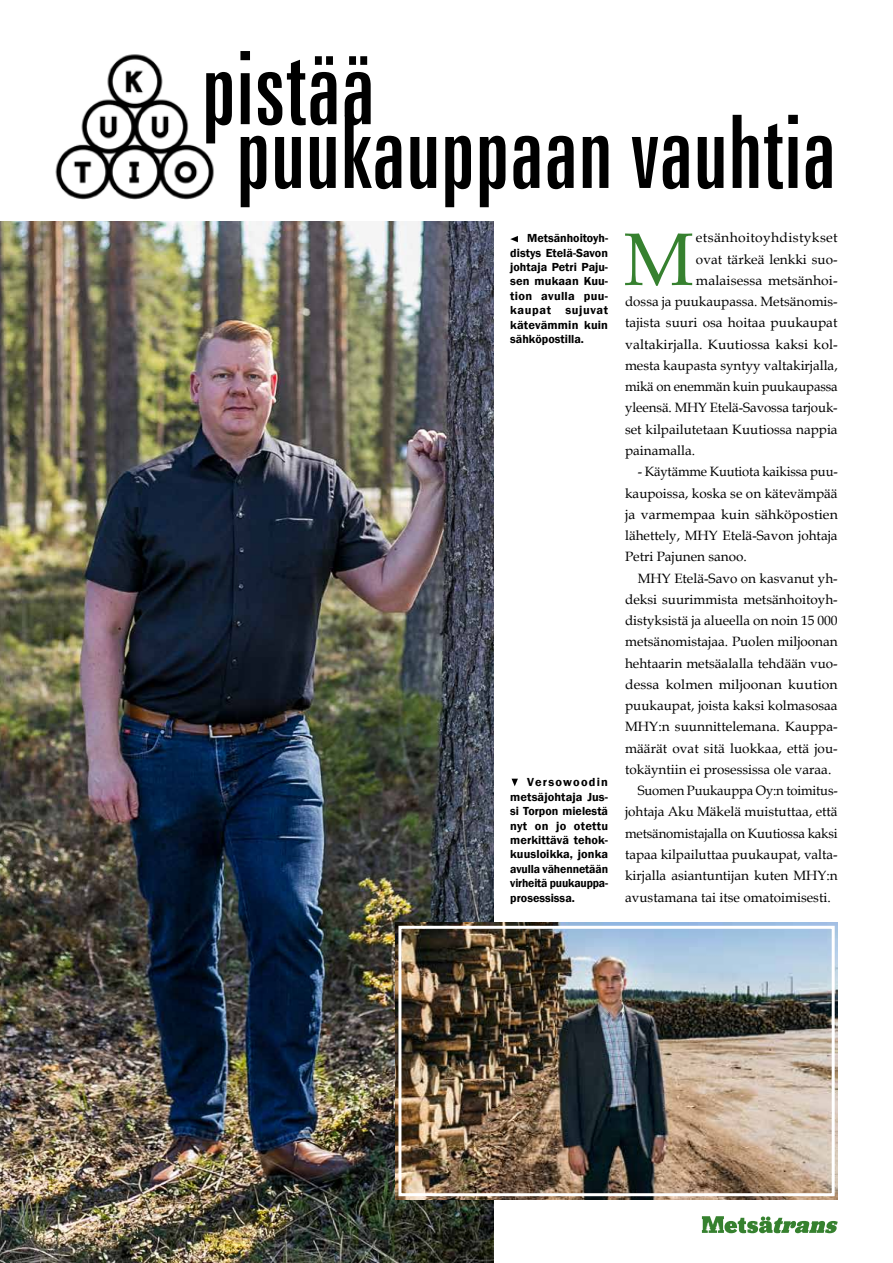
<style>
.page{position:relative;width:893px;height:1263px;background:#fff}
.page>*{position:absolute;margin:0;border:0;box-sizing:border-box;transform-origin:0 0}
.t1{font:74.4px "Book Antiqua";color:#36812f}
.t2{font:13.5px/21.3px "Book Antiqua";color:#000;text-align:justify}
.t3{font:13.5px "Book Antiqua";letter-spacing:.025em;color:#000}
.t4{font:600 12px/14.4px "Franklin Gothic";color:#000;text-align:justify}
</style>
<div class="page">
<svg style="left:702px;top:1216px;width:136px;height:17px"></svg>
<img style="left:55px;top:54px;width:161px;height:146px">
<svg style="left:241px;top:115px;width:591px;height:92px"></svg>
<svg style="left:206px;top:51px;width:165px;height:92px"></svg>
<img style="left:0;top:221px;width:493px;height:1042px">
<img style="left:395px;top:923px;width:443px;height:276px">
<div style="left:398px;top:926px;width:437px;height:270px;border:3px solid #fff"></div>
<svg style="left:510px;top:236px;width:8px;height:6px"></svg>
<svg style="left:512px;top:779px;width:6px;height:7px"></svg>
<p class="t4" style="left:510px;top:231px;width:99px;text-indent:17px">Metsänhoitoyh&shy;distys Etelä-Savon johtaja Petri Paju&shy;sen mukaan Kuu&shy;tion avulla puu&shy;kaupat sujuvat kätevämmin kuin sähköpostilla.</p>
<p class="t4" style="left:510px;top:775px;width:99px;text-indent:17px">Versowoodin metsäjohtaja Jus&shy;si Torpon mielestä nyt on jo otettu merkittävä tehok&shy;kuusloikka, jonka avulla vähennetään virheitä puukauppa&shy;prosessissa.</p>
<h1 class="t1" style="left:623px;top:208px;width:72px">M</h1>
<p class="t3" style="left:696px;top:228px;width:143px">etsänhoitoyhdistykset</p>
<p class="t2" style="left:696px;top:248px;width:143px">ovat tärkeä lenkki suo-</p>
<p class="t2" style="left:696px;top:269px;width:143px">malaisessa metsänhoi-</p>
<p class="t2" style="left:625px;top:291px;width:214px">dossa ja puukaupassa. Metsänomis-</p>
<p class="t2" style="left:625px;top:312px;width:214px">tajista suuri osa hoitaa puukaupat</p>
<p class="t2" style="left:625px;top:333px;width:214px">valtakirjalla. Kuutiossa kaksi kol-</p>
<p class="t2" style="left:625px;top:354px;width:214px">mesta kaupasta syntyy valtakirjalla,</p>
<p class="t2" style="left:625px;top:376px;width:214px">mikä on enemmän kuin puukaupassa</p>
<p class="t2" style="left:625px;top:397px;width:214px">yleensä. MHY Etelä-Savossa tarjouk-</p>
<p class="t2" style="left:625px;top:418px;width:214px">set kilpailutetaan Kuutiossa nappia</p>
<p class="t2" style="left:625px;top:439px;width:72px">painamalla.</p>
<p class="t2" style="left:625px;top:461px;width:214px;text-indent:13px">- Käytämme Kuutiota kaikissa puu&shy;kaupoissa, koska se on kätevämpää ja varmempaa kuin sähköpostien lähettely, MHY Etelä-Savon johtaja Petri Pajunen sanoo.</p>
<p class="t2" style="left:638px;top:567px;width:201px">MHY Etelä-Savo on kasvanut yh-</p>
<p class="t2" style="left:625px;top:588px;width:214px">deksi suurimmista metsänhoitoyh-</p>
<p class="t2" style="left:625px;top:609px;width:214px">distyksistä ja alueella on noin 15 000</p>
<p class="t2" style="left:625px;top:631px;width:214px">metsänomistajaa. Puolen miljoonan</p>
<p class="t2" style="left:625px;top:652px;width:214px">hehtaarin metsäalalla tehdään vuo-</p>
<p class="t2" style="left:625px;top:673px;width:214px">dessa kolmen miljoonan kuution</p>
<p class="t2" style="left:625px;top:695px;width:214px">puukaupat, joista kaksi kolmasosaa</p>
<p class="t2" style="left:625px;top:716px;width:214px">MHY:n suunnittelemana. Kauppa-</p>
<p class="t2" style="left:625px;top:737px;width:214px">määrät ovat sitä luokkaa, että jou-</p>
<p class="t2" style="left:625px;top:758px;width:208px">tokäyntiin ei prosessissa ole varaa.</p>
<p class="t2" style="left:638px;top:780px;width:201px">Suomen Puukauppa Oy:n toimitus-</p>
<p class="t2" style="left:625px;top:801px;width:214px">johtaja Aku Mäkelä muistuttaa, että</p>
<p class="t2" style="left:625px;top:822px;width:214px">metsänomistajalla on Kuutiossa kaksi</p>
<p class="t2" style="left:625px;top:843px;width:214px">tapaa kilpailuttaa puukaupat, valta-</p>
<p class="t2" style="left:625px;top:865px;width:214px">kirjalla asiantuntijan kuten MHY:n</p>
<p class="t2" style="left:625px;top:886px;width:207px">avustamana tai itse omatoimisesti.</p>
</div>
